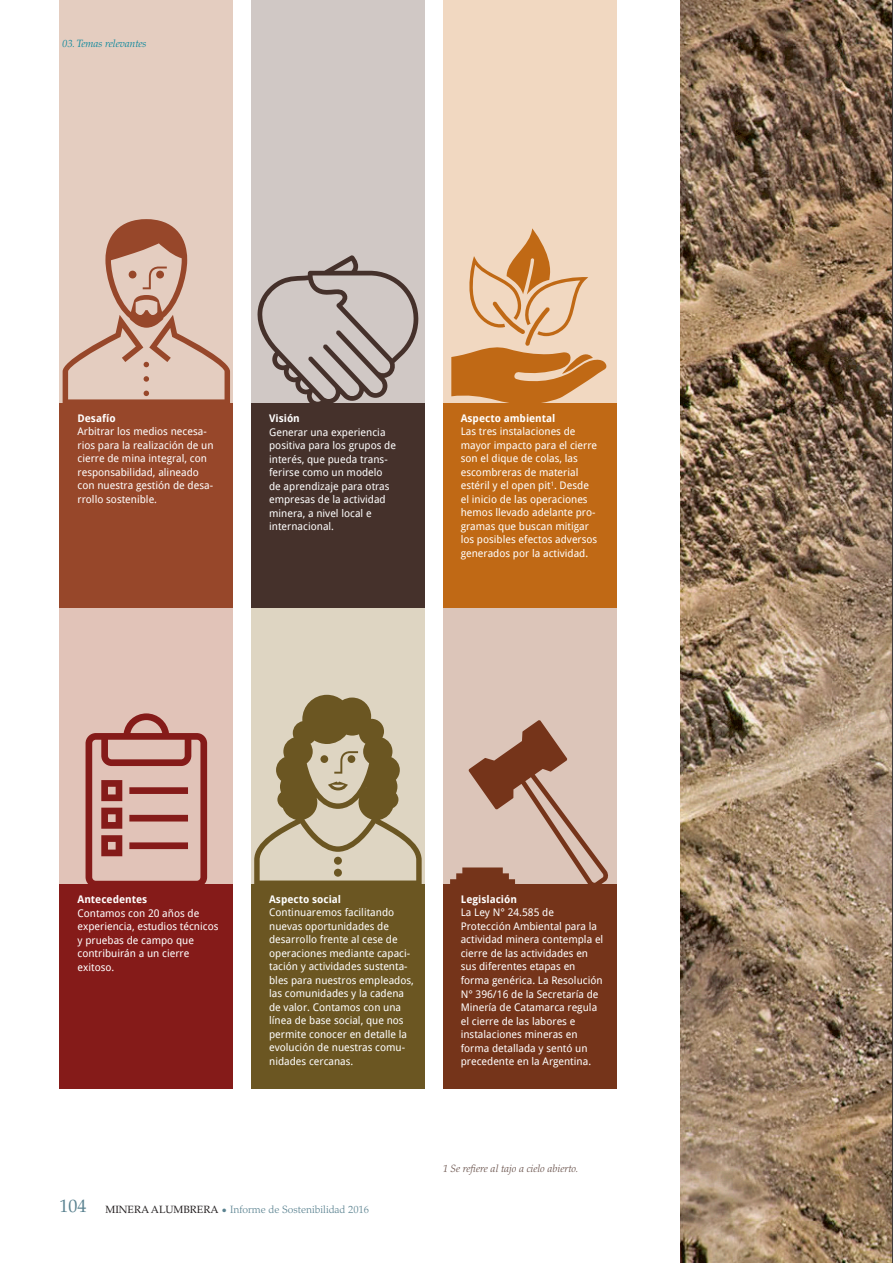
<style>
.page{position:relative;width:893px;height:1263px;background:#fff}
.page>*{position:absolute;margin:0;border:0;box-sizing:border-box;transform-origin:0 0}
.t1{font:10.5px/13.5px "Droid Sans";color:#fff}
.t2{font:700 10.5px "Droid Sans";color:#fff}
.t3{font:300 10.5px "Palatino LT Std";color:#5a8290}
.t4{font:italic 300 10.5px "Palatino LT Std";color:#674f48}
.t5{font:italic 300 10.5px "Palatino LT Std";color:#00849a}
.s1{font-weight:400;font-size:18px}
.s2{font-weight:400;color:#231f20}
.s3{font-weight:400}
</style>
<div class="page">
<img style="left:680px;top:0;width:212px;height:1263px">
<div style="left:60px;top:602px;width:173px;height:284px;background:#e1c3b8"></div>
<div style="left:251px;top:602px;width:174px;height:284px;background:#ded5c2"></div>
<div style="left:443px;top:602px;width:173px;height:284px;background:#dcc5b9"></div>
<div style="left:60px;top:884px;width:173px;height:204px;background:#851b19"></div>
<div style="left:251px;top:884px;width:174px;height:204px;background:#6b5622"></div>
<div style="left:443px;top:884px;width:173px;height:204px;background:#75341a"></div>
<div style="left:60px;top:0;width:173px;height:406px;background:#e4cdc0"></div>
<div style="left:251px;top:0;width:174px;height:441px;background:#d0c8c5"></div>
<div style="left:443px;top:0;width:173px;height:441px;background:#f1d8c1"></div>
<div style="left:251px;top:403px;width:174px;height:204px;background:#45312b"></div>
<div style="left:443px;top:403px;width:173px;height:204px;background:#c06915"></div>
<div style="left:60px;top:403px;width:173px;height:204px;background:#97472a"></div>
<svg style="left:63px;top:219px;width:167px;height:184px"></svg>
<svg style="left:257px;top:255px;width:162px;height:148px"></svg>
<svg style="left:451px;top:228px;width:155px;height:175px"></svg>
<svg style="left:254px;top:695px;width:168px;height:189px"></svg>
<div style="left:334px;top:869px;width:8px;height:8px;background:#6b5622;border-radius:50%"></div>
<div style="left:334px;top:857px;width:8px;height:8px;background:#6b5622;border-radius:50%"></div>
<svg style="left:450px;top:720px;width:158px;height:164px"></svg>
<svg style="left:86px;top:713px;width:121px;height:171px"></svg>
<hr style="left:892px;top:0;width:1px;height:1263px;background:#231f20">
<p class="t5" style="left:62px;top:37px;width:86px">03. Temas relevantes</p>
<p class="t2" style="left:78px;top:412px;width:40px">Desafío</p>
<p class="t1" style="left:78px;top:425px;width:138px">Arbitrar los medios necesa&shy;rios para la realización de un cierre de mina integral, con responsabilidad, alineado con nuestra gestión de desa&shy;rrollo sostenible.</p>
<p class="t2" style="left:269px;top:412px;width:32px">Visión</p>
<p class="t1" style="left:269px;top:425px;width:128px">Generar una experiencia positiva para los grupos de interés, que pueda trans&shy;ferirse como un modelo de aprendizaje para otras empresas de la actividad minera, a nivel local e internacional.</p>
<p class="t2" style="left:461px;top:412px;width:96px">Aspecto ambiental</p>
<p class="t1" style="left:461px;top:425px;width:138px">Las tres instalaciones de mayor impacto para el cierre son el dique de colas, las escombreras de material estéril y el open pit<sup>1</sup>. Desde el inicio de las operaciones hemos llevado adelante pro&shy;gramas que buscan mitigar los posibles efectos adversos generados por la actividad.</p>
<p class="t2" style="left:78px;top:893px;width:71px">Antecedentes</p>
<p class="t1" style="left:78px;top:906px;width:142px">Contamos con 20 años de experiencia, estudios técnicos y pruebas de campo que contribuirán a un cierre exitoso.</p>
<p class="t2" style="left:269px;top:893px;width:73px">Aspecto social</p>
<p class="t1" style="left:269px;top:906px;width:146px">Continuaremos facilitando nuevas oportunidades de desarrollo frente al cese de operaciones mediante capaci&shy;tación y actividades sustenta&shy;bles para nuestros empleados, las comunidades y la cadena de valor. Contamos con una línea de base social, que nos permite conocer en detalle la evolución de nuestras comu&shy;nidades cercanas.</p>
<p class="t2" style="left:461px;top:893px;width:58px">Legislación</p>
<p class="t1" style="left:461px;top:906px;width:144px">La Ley N° 24.585 de<br>Protección Ambiental para la actividad minera contempla el cierre de las actividades en sus diferentes etapas en forma genérica. La Resolución<br>N° 396/16 de la Secretaría de<br>Minería de Catamarca regula el cierre de las labores e instalaciones mineras en forma detallada y sentó un precedente en la Argentina.</p>
<p class="t3" style="left:60px;top:1203px;width:311px"><span class="s1">104</span> <span class="s2">MINERA ALUMBRERA</span> <span class="s3">•</span> Informe de Sostenibilidad 2016</p>
<p class="t4" style="left:443px;top:1162px;width:137px">1 Se refiere al tajo a cielo abierto.</p>
</div>
